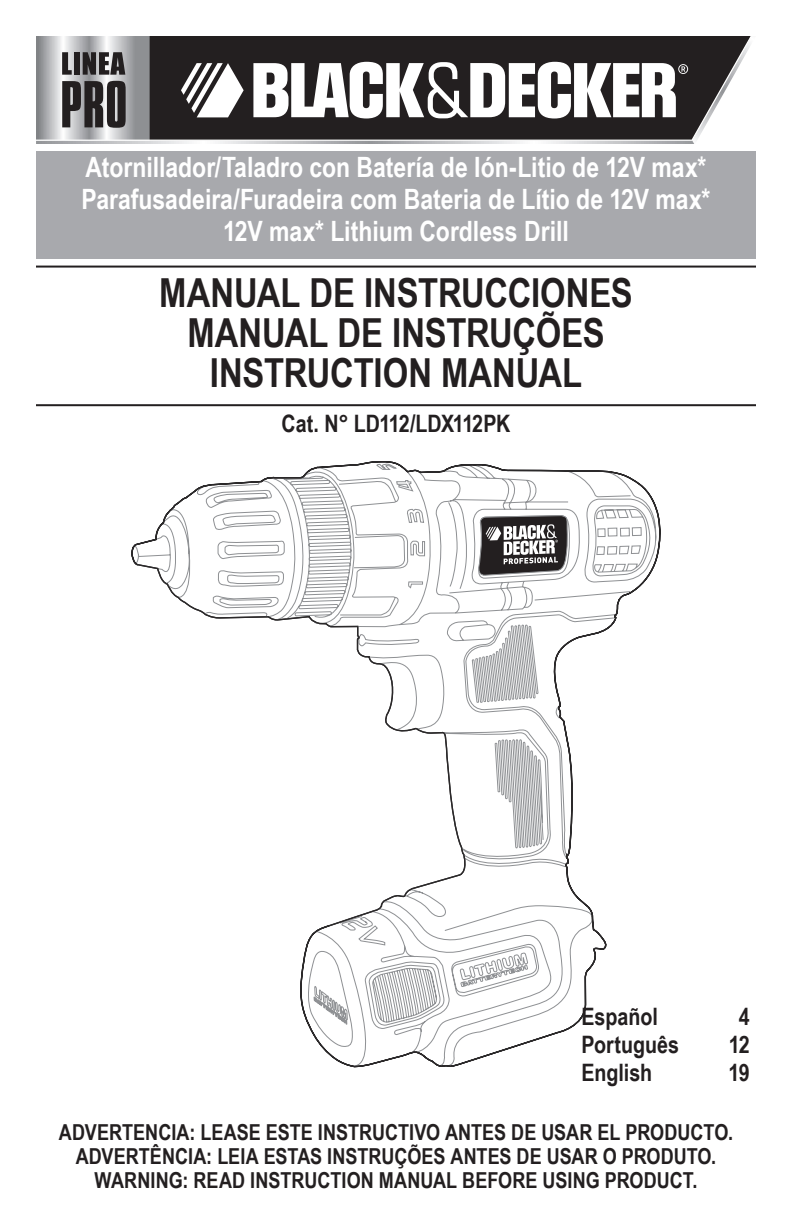
<style>
.page{position:relative;width:792px;height:1224px;background:#fff}
.page>*{position:absolute;margin:0;border:0;box-sizing:border-box;transform-origin:0 0}
.t1{font:700 40px "Arial Narrow";letter-spacing:-.005em;color:#231f20}
.t2{font:700 28px "Arial Narrow";color:#fff}
.t3{font:700 24px "Arial Narrow";letter-spacing:-.005em;color:#231f20}
.t4{font:700 22px "Arial Narrow";color:#231f20}
</style>
<div class="page">
<svg style="left:131px;top:461px;width:530px;height:606px"></svg>
<svg style="left:376px;top:464px;width:282px;height:137px"></svg>
<svg style="left:36px;top:36px;width:715px;height:108px"></svg>
<div style="left:36px;top:151px;width:720px;height:108px;background:#a8a9ad"></div>
<hr style="left:36px;top:266px;width:720px;height:2px;background:#231f20">
<hr style="left:36px;top:404px;width:720px;height:2px;background:#231f20">
<p class="t2" style="left:86px;top:146px;width:622px">Atornillador/Taladro con Batería de Ión-Litio de 12V max*</p>
<p class="t2" style="left:82px;top:178px;width:630px">Parafusadeira/Furadeira com Bateria de Lítio de 12V max*</p>
<p class="t2" style="left:223px;top:210px;width:347px">12V max* Lithium Cordless Drill</p>
<p class="t1" style="left:159px;top:262px;width:475px">MANUAL DE INSTRUCCIONES</p>
<p class="t1" style="left:187px;top:302px;width:419px">MANUAL DE INSTRUÇÕES</p>
<p class="t1" style="left:210px;top:342px;width:374px">INSTRUCTION MANUAL</p>
<p class="t3" style="left:282px;top:405px;width:230px">Cat. N° LD112/LDX112PK</p>
<p class="t3" style="left:581px;top:999px;width:78px">Español</p>
<p class="t3" style="left:739px;top:999px;width:12px">4</p>
<p class="t3" style="left:581px;top:1027px;width:99px">Português</p>
<p class="t3" style="left:729px;top:1027px;width:22px">12</p>
<p class="t3" style="left:581px;top:1055px;width:72px">English</p>
<p class="t3" style="left:729px;top:1055px;width:23px">19</p>
<p class="t4" style="left:59px;top:1116px;width:676px">ADVERTENCIA: LEASE ESTE INSTRUCTIVO ANTES DE USAR EL PRODUCTO.</p>
<p class="t4" style="left:76px;top:1140px;width:642px">ADVERTÊNCIA: LEIA ESTAS INSTRUÇÕES ANTES DE USAR O PRODUTO.</p>
<p class="t4" style="left:94px;top:1164px;width:605px">WARNING: READ INSTRUCTION MANUAL BEFORE USING PRODUCT.</p>
</div>
